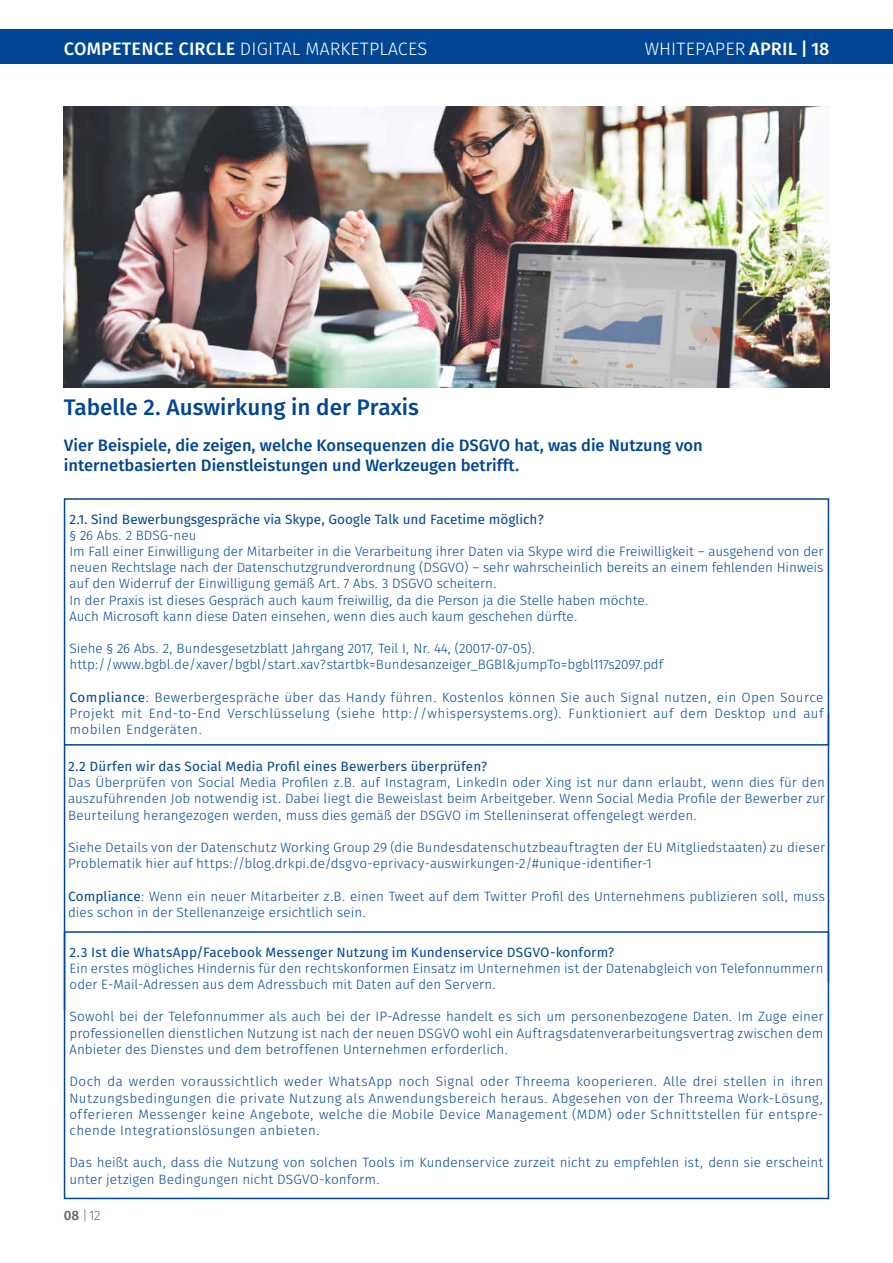
<style>
.page{position:relative;width:893px;height:1263px;background:#fff}
.page>*{position:absolute;margin:0;border:0;box-sizing:border-box;transform-origin:0 0}
.t1{font:22.5px "Fira Sans OT Medium";color:#014694}
.t2{font:18px "Fira Sans OT Light";letter-spacing:.01em;color:#fff}
.t3{font:16.5px/19.8px "Fira Sans OT Medium";color:#014694}
.t4{font:13.5px/16.2px "Fira Sans OT Light";letter-spacing:.005em;color:#014694}
.t5{font:13.5px "Fira Sans OT";letter-spacing:.005em;color:#014694}
.t6{font:13.5px "Fira Sans OT Light";color:#646363}
.s1{font-family:"Fira Sans OT Medium"}
.s2{font-family:"Fira Sans OT"}
</style>
<div class="page">
<div style="left:64px;top:498px;width:765px;height:248px;border:2px solid #014694"></div>
<div style="left:0;top:30px;width:893px;height:34px;background:#014694"></div>
<img style="left:64px;top:106px;width:765px;height:281px">
<div style="left:64px;top:931px;width:765px;height:268px;border:2px solid #014694"></div>
<hr style="left:64px;top:745px;width:1px;height:265px;background:#014694">
<hr style="left:828px;top:714px;width:1px;height:268px;background:#014694">
<h2 class="t2" style="left:64px;top:36px;width:365px"><span class="s1">COMPETENCE CIRCLE</span> DIGITAL MARKETPLACES</h2>
<h2 class="t2" style="left:645px;top:36px;width:186px">WHITEPAPER <span class="s1">APRIL | 18</span></h2>
<h1 class="t1" style="left:64px;top:391px;width:357px">Tabelle 2. Auswirkung in der Praxis</h1>
<p class="t3" style="left:64px;top:436px;width:640px">Vier Beispiele, die zeigen, welche Konsequenzen die DSGVO hat, was die Nutzung von internetbasierten Dienstleistungen und Werkzeugen betrifft.</p>
<p class="t5" style="left:70px;top:509px;width:476px">2.1. Sind Bewerbungsgespräche via Skype, Google Talk und Facetime möglich?</p>
<p class="t4" style="left:70px;top:528px;width:755px">§ 26 Abs. 2 BDSG-neu<br>Im Fall einer Einwilligung der Mitarbeiter in die Verarbeitung ihrer Daten via Skype wird die Freiwilligkeit – ausgehend von der neuen Rechtslage nach der Datenschutzgrundverordnung (DSGVO) – sehr wahrscheinlich bereits an einem fehlenden Hinweis auf den Widerruf der Einwilligung gemäß Art. 7 Abs. 3 DSGVO scheitern.<br>In der Praxis ist dieses Gespräch auch kaum freiwillig, da die Person ja die Stelle haben möchte.<br>Auch Microsoft kann diese Daten einsehen, wenn dies auch kaum geschehen dürfte.</p>
<p class="t4" style="left:70px;top:641px;width:595px">Siehe § 26 Abs. 2, Bundesgesetzblatt Jahrgang 2017, Teil I, Nr. 44, (20017-07-05). http://www.bgbl.de/xaver/bgbl/start.xav?startbk=Bundesanzeiger_BGBl&amp;jumpTo=bgbl117s2097.pdf</p>
<p class="t4" style="left:70px;top:690px;width:755px;text-align:justify"><span class="s2">Compliance</span>: Bewerbergespräche über das Handy führen. Kostenlos können Sie auch Signal nutzen, ein Open Source Projekt mit End-to-End Verschlüsselung (siehe http://whispersystems.org). Funktioniert auf dem Desktop und auf mobilen Endgeräten.</p>
<p class="t5" style="left:68px;top:757px;width:421px">2.2 Dürfen wir das Social Media Profil eines Bewerbers überprüfen?</p>
<p class="t4" style="left:68px;top:775px;width:758px;text-align:justify">Das Überprüfen von Social Media Profilen z.B. auf Instagram, LinkedIn oder Xing ist nur dann erlaubt, wenn dies für den auszuführenden Job notwendig ist. Dabei liegt die Beweislast beim Arbeitgeber. Wenn Social Media Profile der Bewerber zur Beurteilung herangezogen werden, muss dies gemäß der DSGVO im Stelleninserat offengelegt werden.</p>
<p class="t4" style="left:68px;top:840px;width:758px">Siehe Details von der Datenschutz Working Group 29 (die Bundesdatenschutzbeauftragten der EU Mitgliedstaaten) zu dieser<br>Problematik hier auf https://blog.drkpi.de/dsgvo-eprivacy-auswirkungen-2/#unique-identifier-1</p>
<p class="t4" style="left:68px;top:889px;width:758px"><span class="s2">Compliance</span>: Wenn ein neuer Mitarbeiter z.B. einen Tweet auf dem Twitter Profil des Unternehmens publizieren soll, muss dies schon in der Stellenanzeige ersichtlich sein.</p>
<p class="t5" style="left:70px;top:942px;width:547px">2.3 Ist die WhatsApp/Facebook Messenger Nutzung im Kundenservice DSGVO-konform?</p>
<p class="t4" style="left:70px;top:961px;width:755px">Ein erstes mögliches Hindernis für den rechtskonformen Einsatz im Unternehmen ist der Datenabgleich von Telefonnummern oder E-Mail-Adressen aus dem Adressbuch mit Daten auf den Servern.</p>
<p class="t4" style="left:70px;top:1010px;width:755px;text-align:justify">Sowohl bei der Telefonnummer als auch bei der IP-Adresse handelt es sich um personenbezogene Daten. Im Zuge einer professionellen dienstlichen Nutzung ist nach der neuen DSGVO wohl ein Auftragsdatenverarbeitungsvertrag zwischen dem Anbieter des Dienstes und dem betroffenen Unternehmen erforderlich.</p>
<p class="t4" style="left:70px;top:1074px;width:755px;text-align:justify">Doch da werden voraussichtlich weder WhatsApp noch Signal oder Threema kooperieren. Alle drei stellen in ihren Nutzungsbedingungen die private Nutzung als Anwendungsbereich heraus. Abgesehen von der Threema Work-Lösung, offerieren Messenger keine Angebote, welche die Mobile Device Management (MDM) oder Schnittstellen für entspre&shy;chende Integrationslösungen anbieten.</p>
<p class="t4" style="left:70px;top:1155px;width:755px">Das heißt auch, dass die Nutzung von solchen Tools im Kundenservice zurzeit nicht zu empfehlen ist, denn sie erscheint unter jetzigen Bedingungen nicht DSGVO-konform.</p>
<p class="t6" style="left:64px;top:1206px;width:38px"><span class="s1">08</span> |12</p>
</div>
